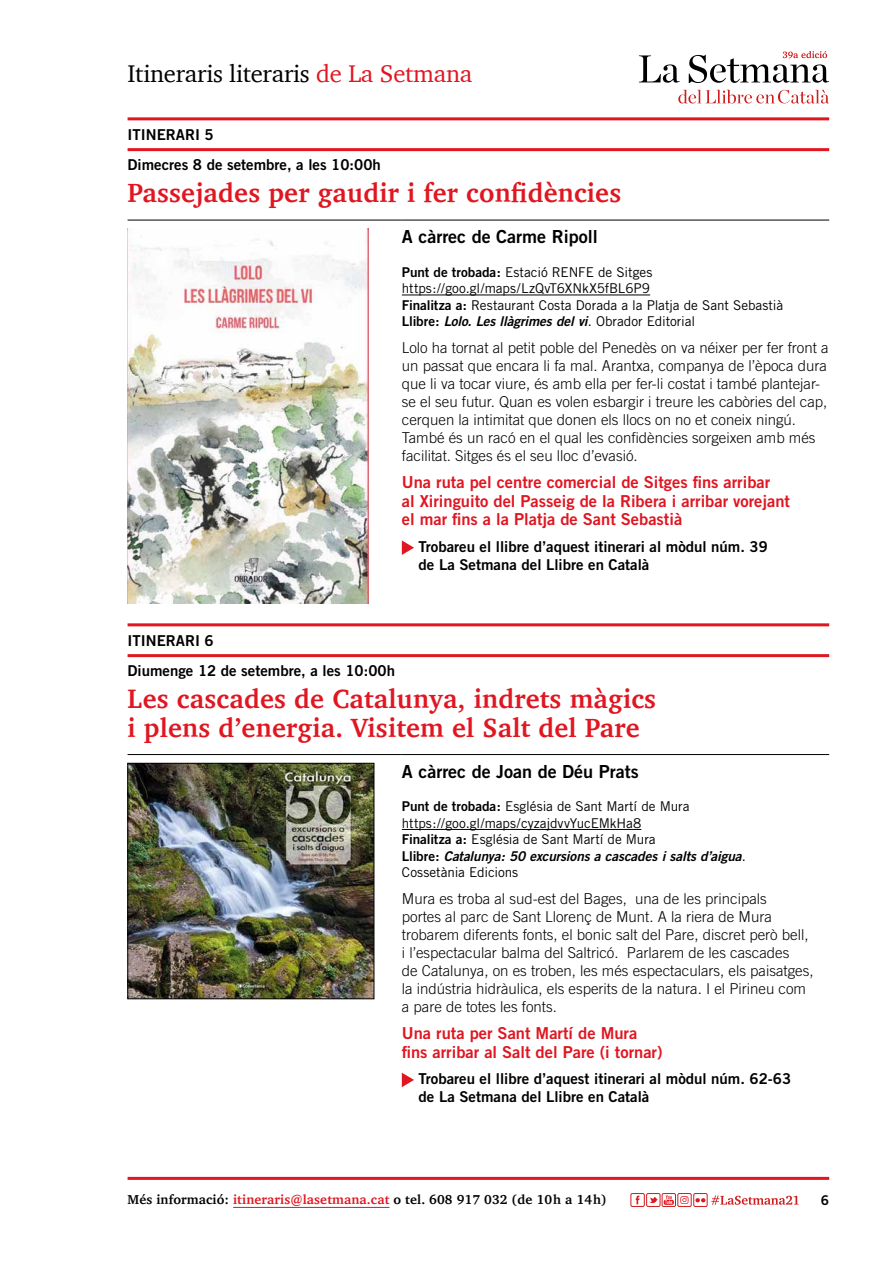
<style>
.page{position:relative;width:893px;height:1263px;background:#fff}
.page>*{position:absolute;margin:0;border:0;box-sizing:border-box;transform-origin:0 0}
.t1{font:700 27px/28.5px "Charter";letter-spacing:.01em;color:#e01621}
.t2{font:24.75px "Charter";letter-spacing:-.01em;color:#000}
.t3{font:18px "Trade Gothic Bold Two";color:#000}
.t4{font:16.5px/18.8px "Trade Gothic Bold Two";color:#e01621}
.t5{font:300 15px/18px "Trade Gothic";color:#000}
.t6{font:15px/30.8px "Trade Gothic Bold Two";color:#000}
.t7{font:13.5px/16.5px "Trade Gothic";letter-spacing:-.005em;color:#000}
.t8{font:italic 13.5px "Trade Gothic Bold Two";letter-spacing:-.01em;color:#000}
.t9{font:13.5px "Trade Gothic Bold Two";color:#000}
.t10{font:700 13.2px "Charter";letter-spacing:.01em;color:#000}
.s1{color:#e01621}
.s2{font-family:"Trade Gothic Bold Two"}
.s3{font-style:normal}
.s4{font-family:"Trade Gothic";font-style:normal}
</style>
<div class="page">
<hr style="left:233px;top:1207px;width:157px;height:1px;background:#e01621">
<hr style="left:128px;top:1177px;width:701px;height:3px;background:#e01621">
<svg style="left:639px;top:55px;width:41px;height:28px"></svg>
<svg style="left:678px;top:90px;width:151px;height:14px"></svg>
<svg style="left:689px;top:51px;width:140px;height:32px"></svg>
<div style="left:631px;top:1193px;width:14px;height:14px;border:1px solid #cf1c1f"></div>
<svg style="left:636px;top:1196px;width:3px;height:8px"></svg>
<div style="left:646px;top:1193px;width:14px;height:14px;border:1px solid #cf1c1f"></div>
<svg style="left:649px;top:1197px;width:9px;height:6px"></svg>
<div style="left:662px;top:1193px;width:14px;height:14px;border:1px solid #cf1c1f"></div>
<svg style="left:664px;top:1195px;width:10px;height:10px"></svg>
<div style="left:677px;top:1193px;width:14px;height:14px;border:1px solid #cf1c1f"></div>
<svg style="left:680px;top:1196px;width:8px;height:8px"></svg>
<div style="left:693px;top:1193px;width:14px;height:14px;border:1px solid #cf1c1f"></div>
<svg style="left:695px;top:1198px;width:10px;height:4px"></svg>
<svg style="left:711px;top:1195px;width:88px;height:10px"></svg>
<hr style="left:128px;top:117px;width:701px;height:3px;background:#e01621">
<hr style="left:128px;top:148px;width:701px;height:3px;background:#e01621">
<hr style="left:128px;top:623px;width:701px;height:3px;background:#e01621">
<hr style="left:128px;top:654px;width:701px;height:3px;background:#e01621">
<hr style="left:128px;top:220px;width:274px;height:1px;background:#000">
<hr style="left:402px;top:220px;width:427px;height:1px;background:#000">
<img style="left:128px;top:229px;width:240px;height:375px">
<hr style="left:402px;top:295px;width:248px;height:1px;background:#000">
<svg style="left:402px;top:540px;width:12px;height:15px"></svg>
<hr style="left:128px;top:754px;width:274px;height:1px;background:#000">
<hr style="left:402px;top:754px;width:427px;height:1px;background:#000">
<img style="left:130px;top:765px;width:242px;height:232px">
<div style="left:128px;top:763px;width:246px;height:236px;border:1px solid #000"></div>
<hr style="left:402px;top:829px;width:239px;height:1px;background:#000">
<svg style="left:402px;top:1073px;width:12px;height:14px"></svg>
<h2 class="t2" style="left:128px;top:52px;width:346px">Itineraris literaris <span class="s1">de La Setmana</span></h2>
<p class="t6" style="left:128px;top:119px;width:255px">ITINERARI 5<br>Dimecres 8 de setembre, a les 10:00h</p>
<h1 class="t1" style="left:128px;top:178px;width:495px">Passejades per gaudir i fer confidències</h1>
<p class="t3" style="left:402px;top:226px;width:197px">A càrrec de Carme Ripoll</p>
<p class="t7" style="left:402px;top:263px;width:383px"><span class="s2">Punt de trobada:</span> Estació RENFE de Sitges https://goo.gl/maps/LzQvT6XNkX5fBL6P9<br><span class="s2">Finalitza a:</span> Restaurant Costa Dorada a la Platja de Sant Sebastià</p>
<p class="t8" style="left:402px;top:313px;width:295px"><span class="s3">Llibre:</span> Lolo. Les llàgrimes del vi<span class="s4">. Obrador Editorial</span></p>
<p class="t5" style="left:402px;top:338px;width:428px">Lolo ha tornat al petit poble del Penedès on va néixer per fer front a un passat que encara li fa mal. Arantxa, companya de l’època dura que li va tocar viure, és amb ella per fer-li costat i també plantejar&shy;se el seu futur. Quan es volen esbargir i treure les cabòries del cap, cerquen la intimitat que donen els llocs on no et coneix ningú.<br>També és un racó en el qual les confidències sorgeixen amb més facilitat. Sitges és el seu lloc d’evasió.</p>
<p class="t4" style="left:402px;top:472px;width:390px">Una ruta pel centre comercial de Sitges fins arribar<br>al Xiringuito del Passeig de la Ribera i arribar vorejant el mar fins a la Platja de Sant Sebastià</p>
<p class="t6" style="left:419px;top:537px;width:351px;line-height:18px">Trobareu el llibre d’aquest itinerari al mòdul núm. 39 de La Setmana del Llibre en Català</p>
<p class="t6" style="left:128px;top:625px;width:269px">ITINERARI 6<br>Diumenge 12 de setembre, a les 10:00h</p>
<h1 class="t1" style="left:128px;top:684px;width:530px">Les cascades de Catalunya, indrets màgics i plens d’energia. Visitem el Salt del Pare</h1>
<p class="t3" style="left:402px;top:760px;width:238px">A càrrec de Joan de Déu Prats</p>
<p class="t7" style="left:402px;top:798px;width:289px"><span class="s2">Punt de trobada:</span> Església de Sant Martí de Mura https://goo.gl/maps/cyzajdvvYucEMkHa8<br><span class="s2">Finalitza a:</span> Església de Sant Martí de Mura</p>
<p class="t8" style="left:402px;top:847px;width:346px"><span class="s3">Llibre:</span> Catalunya: 50 excursions a cascades i salts d’aigua<span class="s4">.</span></p>
<p class="t7" style="left:402px;top:864px;width:118px">Cossetània Edicions</p>
<p class="t5" style="left:402px;top:889px;width:413px">Mura es troba al sud-est del Bages, una de les principals<br>portes al parc de Sant Llorenç de Munt. A la riera de Mura trobarem diferents fonts, el bonic salt del Pare, discret però bell, i l’espectacular balma del Saltricó. Parlarem de les cascades<br>de Catalunya, on es troben, les més espectaculars, els paisatges, la indústria hidràulica, els esperits de la natura. I el Pirineu com a pare de totes les fonts.</p>
<p class="t4" style="left:402px;top:1023px;width:262px">Una ruta per Sant Martí de Mura fins arribar al Salt del Pare (i tornar)</p>
<p class="t6" style="left:419px;top:1069px;width:374px;line-height:18px">Trobareu el llibre d’aquest itinerari al mòdul núm. 62-63 de La Setmana del Llibre en Català</p>
<p class="t10" style="left:128px;top:1188px;width:481px">Més informació: <span class="s1">itineraris@lasetmana.cat</span> o tel. 608 917 032 (de 10h a 14h)</p>
<p class="t9" style="left:821px;top:1192px;width:10px">6</p>
</div>
